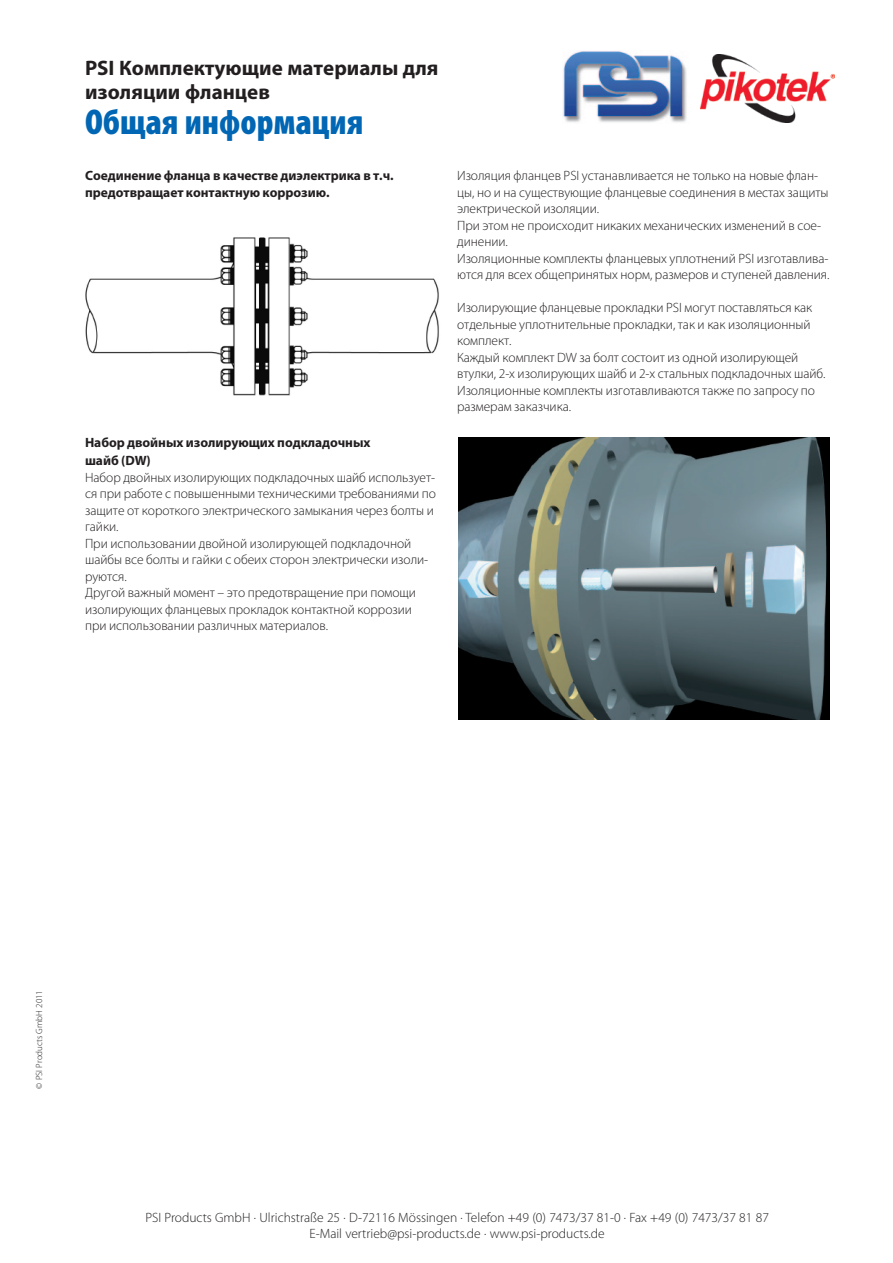
<style>
.page{position:relative;width:893px;height:1263px;background:#fff}
.page>*{position:absolute;margin:0;border:0;box-sizing:border-box;transform-origin:0 0}
.t1{font:900 condensed 36px "Myriad Pro";color:#0166b3}
.t2{font:700 21px/24px "Myriad Pro";color:#231f20}
.t3{font:300 13.5px/16.5px "Myriad Pro";letter-spacing:-.005em;color:#231f20}
.t4{font:700 13.5px/16.5px "Myriad Pro";letter-spacing:-.005em;color:#231f20}
.t5{font:300 9px "Myriad Pro";color:#231f20}
</style>
<div class="page">
<img style="left:563px;top:51px;width:124px;height:72px">
<img style="left:700px;top:55px;width:134px;height:67px">
<img style="left:85px;top:237px;width:354px;height:158px">
<img style="left:458px;top:437px;width:371px;height:282px">
<h2 class="t2" style="left:85px;top:56px;width:355px">PSI Комплектующие материалы для изоляции фланцев</h2>
<h1 class="t1" style="left:85px;top:102px;width:280px">Общая информация</h1>
<p class="t4" style="left:85px;top:168px;width:310px">Соединение фланца в качестве диэлектрика в т.ч. предотвращает контактную коррозию.</p>
<p class="t4" style="left:85px;top:434px;width:287px;line-height:18px">Набор двойных изолирующих подкладочных шайб (DW)</p>
<p class="t3" style="left:85px;top:469px;width:352px">Набор двойных изолирующих подкладочных шайб использует&shy;ся при работе с повышенными техническими требованиями по защите от короткого электрического замыкания через болты и гайки.<br>При использовании двойной изолирующей подкладочной шайбы все болты и гайки с обеих сторон электрически изоли&shy;руются.<br>Другой важный момент – это предотвращение при помощи изолирующих фланцевых прокладок контактной коррозии при использовании различных материалов.</p>
<p class="t3" style="left:457px;top:168px;width:374px">Изоляция фланцев PSI устанавливается не только на новые флан&shy;цы, но и на существующие фланцевые соединения в местах защиты электрической изоляции.<br>При этом не происходит никаких механических изменений в сое&shy;динении.<br>Изоляционные комплекты фланцевых уплотнений PSI изготавлива&shy;ются для всех общепринятых норм, размеров и ступеней давления.</p>
<p class="t3" style="left:457px;top:300px;width:370px">Изолирующие фланцевые прокладки PSI могут поставляться как отдельные уплотнительные прокладки, так и как изоляционный комплект.<br>Каждый комплект DW за болт состоит из одной изолирующей втулки, 2-х изолирующих шайб и 2-х стальных подкладочных шайб.<br>Изоляционные комплекты изготавливаются также по запросу по размерам заказчика.</p>
<p class="t5" style="left:34px;top:1089px;width:100px;rotate:-90deg">© PSI Products GmbH 2011</p>
<p class="t3" style="left:145px;top:1210px;width:625px;line-height:15.8px;text-align:center">PSI Products GmbH · Ulrichstraße 25 · D-72116 Mössingen · Telefon +49 (0) 7473/37 81-0 · Fax +49 (0) 7473/37 81 87<br>E-Mail vertrieb@psi-products.de · www.psi-products.de</p>
</div>
